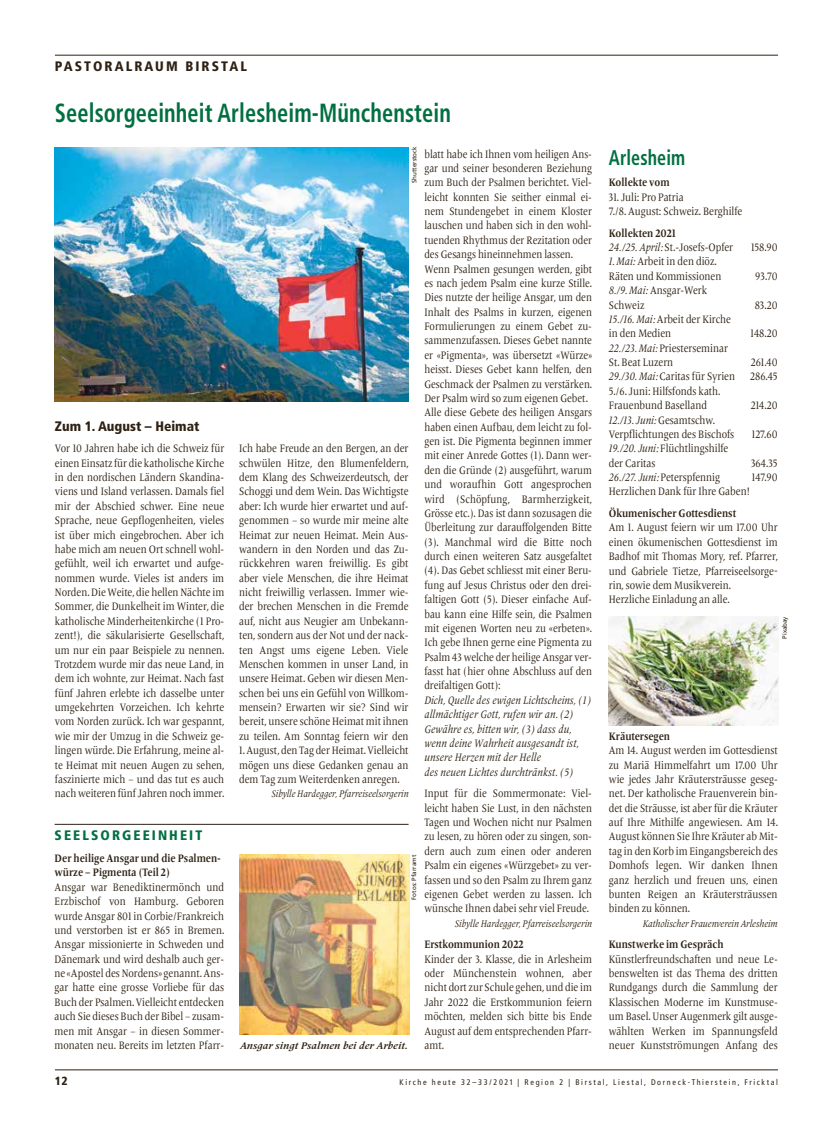
<style>
.page{position:relative;width:833px;height:1134px;background:#fff}
.page>*{position:absolute;margin:0;border:0;box-sizing:border-box;transform-origin:0 0}
.t1{font:700 condensed 26.25px "Frutiger";letter-spacing:.005em;color:#006f41;scale:.85 1}
.t2{font:700 condensed 21.25px "Frutiger";letter-spacing:.005em;color:#006f41;scale:.85 1}
.t3{font:900 condensed 13.75px "Frutiger";letter-spacing:.15em;color:#2e2113}
.t4{font:900 condensed 13.75px "Frutiger";color:#2e2113}
.t5{font:900 condensed 13.75px "Frutiger";letter-spacing:.15em;color:#006f41}
.t6{font:900 condensed 11.88px "Frutiger";color:#2e2113}
.t7{font:11.25px/14.4px "Frutiger Serif LT Pro";color:#2e2113;scale:.85 1}
.t8{font:11.25px/14.4px "Frutiger Serif LT Pro";color:#2e2113;scale:.84 1}
.t9{font:italic 11.25px/14.4px "Frutiger Serif LT Pro";letter-spacing:.01em;color:#2e2113;scale:.83 1}
.t10{font:700 11.25px/14.4px "Frutiger Serif LT Pro";color:#2e2113;scale:.85 1}
.t11{font:italic 10px "Frutiger Serif LT Pro";color:#2e2113;scale:.85 1}
.t12{font:italic 700 10px "Frutiger Serif LT Pro";letter-spacing:.01em;color:#2e2113}
.t13{font:condensed 8.12px "Frutiger";letter-spacing:.2em;color:#2e2113}
.t14{font:6.25px "Frutiger";color:#2e2113}
.s1{font-weight:700}
.s2{font-style:italic}
</style>
<div class="page">
<hr style="left:55px;top:1070px;width:723px;height:1px;background:#2e2113">
<hr style="left:55px;top:55px;width:723px;height:1px;background:#2e2113">
<hr style="left:55px;top:824px;width:353px;height:1px;background:#2e2113">
<img style="left:55px;top:147px;width:353px;height:255px">
<img style="left:240px;top:855px;width:169px;height:179px">
<img style="left:609px;top:616px;width:169px;height:109px">
<p class="t3" style="left:55px;top:58px;width:194px">PASTORALRAUM BIRSTAL</p>
<h1 class="t1" style="left:55px;top:97px;width:467px">Seelsorgeeinheit Arlesheim-Münchenstein</h1>
<p class="t14" style="left:410px;top:183px;width:38px;rotate:-90deg">Shutterstock</p>
<p class="t8" style="left:424px;top:147px;width:202px">blatt habe ich Ihnen vom heiligen Ans&shy;gar und seiner besonderen Beziehung zum Buch der Psalmen berichtet. Viel&shy;leicht konnten Sie seither einmal ei&shy;nem Stundengebet in einem Kloster lauschen und haben sich in den wohl&shy;tuenden Rhythmus der Rezitation oder des Gesangs hineinnehmen lassen.<br>Wenn Psalmen gesungen werden, gibt es nach jedem Psalm eine kurze Stille.<br>Dies nutzte der heilige Ansgar, um den Inhalt des Psalms in kurzen, eigenen Formulierungen zu einem Gebet zu&shy;sammenzufassen. Dieses Gebet nannte er «Pigmenta», was übersetzt «Würze» heisst. Dieses Gebet kann helfen, den Geschmack der Psalmen zu verstärken.<br>Der Psalm wird so zum eigenen Gebet.<br>Alle diese Gebete des heiligen Ansgars haben einen Aufbau, dem leicht zu fol&shy;gen ist. Die Pigmenta beginnen immer mit einer Anrede Gottes (1). Dann wer&shy;den die Gründe (2) ausgeführt, warum und woraufhin Gott angesprochen wird (Schöpfung, Barmherzigkeit, Grösse etc.). Das ist dann sozusagen die Überleitung zur darauffolgenden Bitte (3). Manchmal wird die Bitte noch durch einen weiteren Satz ausgefaltet (4). Das Gebet schliesst mit einer Beru&shy;fung auf Jesus Christus oder den drei&shy;faltigen Gott (5). Dieser einfache Auf&shy;bau kann eine Hilfe sein, die Psalmen mit eigenen Worten neu zu «erbeten».<br>Ich gebe Ihnen gerne eine Pigmenta zu Psalm 43 welche der heilige Ansgar ver&shy;fasst hat (hier ohne Abschluss auf den dreifaltigen Gott):</p>
<p class="t9" style="left:424px;top:693px;width:202px">Dich, Quelle des ewigen Lichtscheins, (1) allmächtiger Gott, rufen wir an. (2)<br>Gewähre es, bitten wir, (3) dass du, wenn deine Wahrheit ausgesandt ist, unsere Herzen mit der Helle<br>des neuen Lichtes durchtränkst. (5)</p>
<p class="t8" style="left:424px;top:786px;width:201px;text-align:justify">Input für die Sommermonate: Viel&shy;leicht haben Sie Lust, in den nächsten Tagen und Wochen nicht nur Psalmen zu lesen, zu hören oder zu singen, son&shy;dern auch zum einen oder anderen Psalm ein eigenes «Würzgebet» zu ver&shy;fassen und so den Psalm zu Ihrem ganz eigenen Gebet werden zu lassen. Ich wünsche Ihnen dabei sehr viel Freude.</p>
<p class="t11" style="left:455px;top:917px;width:163px">Sibylle Hardegger, Pfarreiseelsorgerin</p>
<p class="t10" style="left:424px;top:937px;width:118px">Erstkommunion 2022</p>
<p class="t7" style="left:424px;top:952px;width:199px;text-align:justify">Kinder der 3. Klasse, die in Arlesheim oder Münchenstein wohnen, aber nicht dort zur Schule gehen, und die im Jahr 2022 die Erstkommunion feiern möchten, melden sich bitte bis Ende August auf dem entsprechenden Pfarr&shy;amt.</p>
<h2 class="t2" style="left:609px;top:145px;width:91px">Arlesheim</h2>
<p class="t10" style="left:609px;top:175px;width:73px">Kollekte vom</p>
<p class="t7" style="left:609px;top:190px;width:158px">31. Juli: Pro Patria<br>7./8. August: Schweiz. Berghilfe</p>
<p class="t7" style="left:609px;top:226px;width:148px"><span class="s1">Kollekten 2021<br></span><span class="s2">24./25. April:</span> St.-Josefs-Opfer</p>
<p class="t7" style="left:751px;top:240px;width:33px">158.90</p>
<p class="t7" style="left:609px;top:255px;width:134px"><span class="s2">1. Mai:</span> Arbeit in den diöz.<br>Räten und Kommissionen</p>
<p class="t7" style="left:755px;top:269px;width:28px">93.70</p>
<p class="t7" style="left:609px;top:283px;width:117px"><span class="s2">8./9. Mai:</span> Ansgar-Werk<br>Schweiz</p>
<p class="t7" style="left:754px;top:298px;width:28px">83.20</p>
<p class="t7" style="left:609px;top:312px;width:145px"><span class="s2">15./16. Mai:</span> Arbeit der Kirche in den Medien</p>
<p class="t7" style="left:750px;top:326px;width:33px">148.20</p>
<p class="t7" style="left:609px;top:341px;width:142px"><span class="s2">22./23. Mai:</span> Priesterseminar<br>St. Beat Luzern</p>
<p class="t7" style="left:751px;top:355px;width:33px">261.40</p>
<p class="t7" style="left:609px;top:370px;width:150px"><span class="s2">29./30. Mai:</span> Caritas für Syrien</p>
<p class="t7" style="left:750px;top:370px;width:34px">286.45</p>
<p class="t7" style="left:609px;top:384px;width:133px">5./6. Juni: Hilfsfonds kath.<br>Frauenbund Baselland</p>
<p class="t7" style="left:751px;top:398px;width:33px">214.20</p>
<p class="t7" style="left:609px;top:413px;width:149px"><span class="s2">12./13. Juni:</span> Gesamtschw.<br>Verpflichtungen des Bischofs</p>
<p class="t4" style="left:55px;top:418px;width:146px">Zum 1. August – Heimat</p>
<p class="t7" style="left:55px;top:441px;width:201px;text-align:justify">Vor 10 Jahren habe ich die Schweiz für einen Einsatz für die katholische Kirche in den nordischen Ländern Skandina&shy;viens und Island verlassen. Damals fiel mir der Abschied schwer. Eine neue Sprache, neue Gepflogenheiten, vieles ist über mich eingebrochen. Aber ich habe mich am neuen Ort schnell wohl&shy;gefühlt, weil ich erwartet und aufge&shy;nommen wurde. Vieles ist anders im Norden. Die Weite, die hellen Nächte im Sommer, die Dunkelheit im Winter, die katholische Minderheitenkirche (1 Pro&shy;zent!), die säkularisierte Gesellschaft, um nur ein paar Beispiele zu nennen.<br>Trotzdem wurde mir das neue Land, in dem ich wohnte, zur Heimat. Nach fast fünf Jahren erlebte ich dasselbe unter umgekehrten Vorzeichen. Ich kehrte vom Norden zurück. Ich war gespannt, wie mir der Umzug in die Schweiz ge&shy;lingen würde. Die Erfahrung, meine al&shy;te Heimat mit neuen Augen zu sehen, faszinierte mich – und das tut es auch nach weiteren fünf Jahren noch immer.</p>
<p class="t7" style="left:239px;top:441px;width:201px;text-align:justify">Ich habe Freude an den Bergen, an der schwülen Hitze, den Blumenfeldern, dem Klang des Schweizerdeutsch, der Schoggi und dem Wein. Das Wichtigste aber: Ich wurde hier erwartet und auf&shy;genommen – so wurde mir meine alte Heimat zur neuen Heimat. Mein Aus&shy;wandern in den Norden und das Zu&shy;rückkehren waren freiwillig. Es gibt aber viele Menschen, die ihre Heimat nicht freiwillig verlassen. Immer wie&shy;der brechen Menschen in die Fremde auf, nicht aus Neugier am Unbekann&shy;ten, sondern aus der Not und der nack&shy;ten Angst ums eigene Leben. Viele Menschen kommen in unser Land, in unsere Heimat. Geben wir diesen Men&shy;schen bei uns ein Gefühl von Willkom&shy;mensein? Erwarten wir sie? Sind wir bereit, unsere schöne Heimat mit ihnen zu teilen. Am Sonntag feiern wir den</p>
<p class="t7" style="left:752px;top:427px;width:32px">127.60</p>
<p class="t7" style="left:609px;top:441px;width:142px"><span class="s2">19./20. Juni:</span> Flüchtlingshilfe der Caritas</p>
<p class="t7" style="left:751px;top:456px;width:33px">364.35</p>
<p class="t7" style="left:609px;top:470px;width:132px"><span class="s2">26./27. Juni:</span> Peterspfennig</p>
<p class="t7" style="left:752px;top:470px;width:32px">147.90</p>
<p class="t7" style="left:609px;top:485px;width:167px">Herzlichen Dank für Ihre Gaben!</p>
<p class="t10" style="left:609px;top:506px;width:151px">Ökumenischer Gottesdienst</p>
<p class="t7" style="left:609px;top:520px;width:200px">Am 1. August feiern wir um 17.00 Uhr einen ökumenischen Gottesdienst im Badhof mit Thomas Mory, ref. Pfarrer, und Gabriele Tietze, Pfarreiseelsorge&shy;rin, sowie dem Musikverein.<br>Herzliche Einladung an alle.</p>
<p class="t14" style="left:781px;top:639px;width:24px;rotate:-90deg">Pixabay</p>
<p class="t10" style="left:609px;top:729px;width:74px">Kräutersegen</p>
<p class="t7" style="left:609px;top:743px;width:200px;text-align:justify">Am 14. August werden im Gottesdienst zu Mariä Himmelfahrt um 17.00 Uhr wie jedes Jahr Kräutersträusse geseg&shy;net. Der katholische Frauenverein bin&shy;det die Sträusse, ist aber für die Kräuter auf Ihre Mithilfe angewiesen. Am 14.<br>August können Sie Ihre Kräuter ab Mit&shy;tag in den Korb im Eingangsbereich des Domhofs legen. Wir danken Ihnen ganz herzlich und freuen uns, einen bunten Reigen an Kräutersträussen binden zu können.</p>
<p class="t11" style="left:642px;top:917px;width:160px">Katholischer Frauenverein Arlesheim</p>
<p class="t10" style="left:609px;top:937px;width:136px">Kunstwerke im Gespräch</p>
<p class="t7" style="left:609px;top:952px;width:200px;text-align:justify">Künstlerfreundschaften und neue Le&shy;benswelten ist das Thema des dritten Rundgangs durch die Sammlung der Klassischen Moderne im Kunstmuse&shy;um Basel. Unser Augenmerk gilt ausge&shy;wählten Werken im Spannungsfeld</p>
<p class="t7" style="left:239px;top:743px;width:201px;text-align:justify">1. August, den Tag der Heimat. Vielleicht mögen uns diese Gedanken genau an dem Tag zum Weiterdenken anregen.</p>
<p class="t11" style="left:271px;top:788px;width:163px">Sibylle Hardegger, Pfarreiseelsorgerin</p>
<p class="t5" style="left:55px;top:827px;width:149px">SEELSORGEEINHEIT</p>
<p class="t10" style="left:55px;top:851px;width:197px">Der heilige Ansgar und die Psalmen&shy;würze – Pigmenta (Teil 2)</p>
<p class="t7" style="left:55px;top:880px;width:201px;text-align:justify">Ansgar war Benediktinermönch und Erzbischof von Hamburg. Geboren wurde Ansgar 801 in Corbie/Frankreich und verstorben ist er 865 in Bremen.<br>Ansgar missionierte in Schweden und Dänemark und wird deshalb auch ger&shy;ne «Apostel des Nordens» genannt. Ans&shy;gar hatte eine grosse Vorliebe für das Buch der Psalmen. Vielleicht entdecken auch Sie dieses Buch der Bibel – zusam&shy;men mit Ansgar – in diesen Sommer&shy;monaten neu. Bereits im letzten Pfarr-</p>
<p class="t14" style="left:410px;top:900px;width:46px;rotate:-90deg">Fotos: Pfarramt</p>
<p class="t12" style="left:240px;top:1039px;width:169px">Ansgar singt Psalmen bei der Arbeit.</p>
<p class="t7" style="left:609px;top:1038px;width:200px">neuer Kunstströmungen Anfang des</p>
<p class="t6" style="left:55px;top:1074px;width:14px">12</p>
<p class="t13" style="left:399px;top:1077px;width:380px">Kirche heute 32–33/2021 | Region 2 | Birstal, Liestal, Dorneck-Thierstein, Fricktal</p>
</div>
